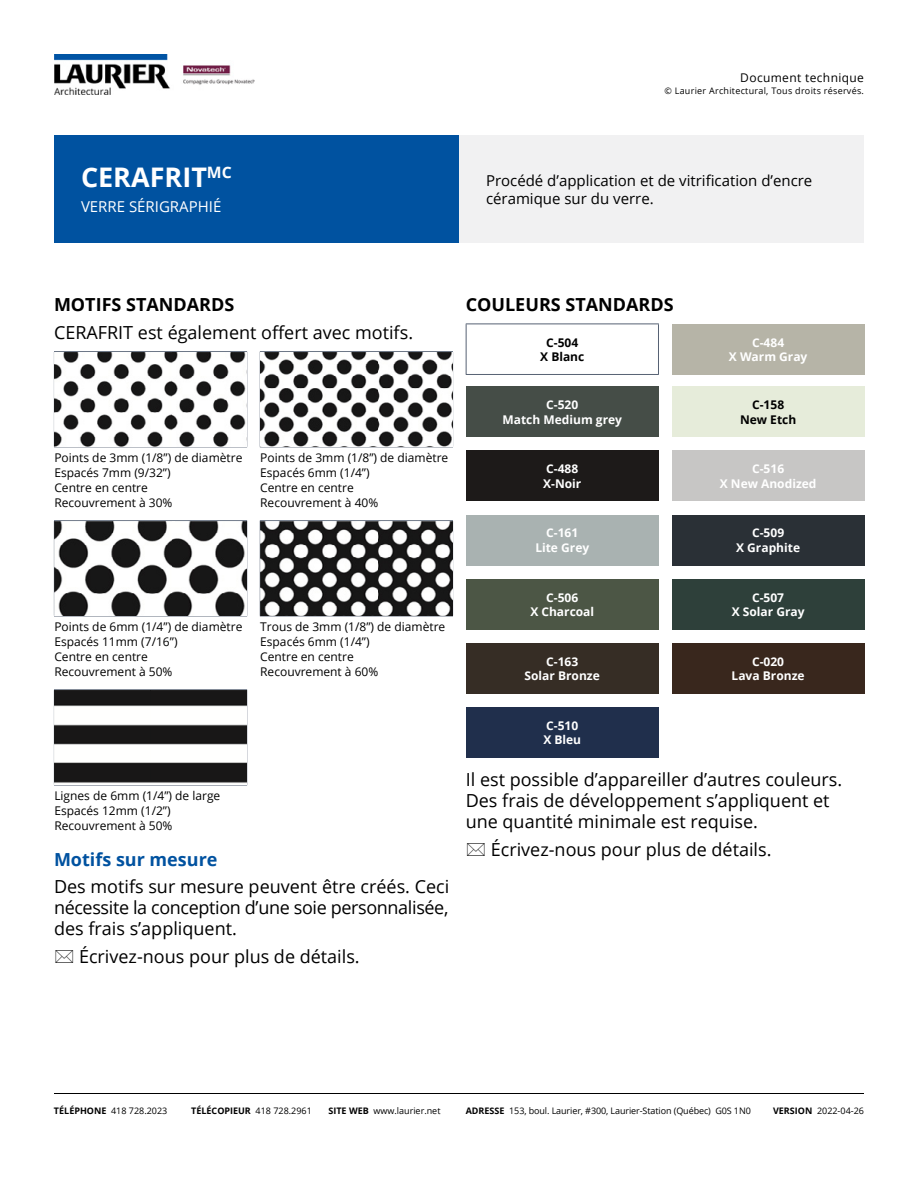
<style>
.page{position:relative;width:918px;height:1188px;background:#fff}
.page>*{position:absolute;margin:0;border:0;box-sizing:border-box;transform-origin:0 0}
.t1{font:700 27px "Open Sans";color:#fff}
.t2{font:18px/21px "Open Sans";color:#000;text-align:justify}
.t3{font:700 18px "Open Sans";color:#000}
.t4{font:700 18px "Open Sans";color:#0052a0}
.t5{font:15px/18px "Open Sans";color:#000}
.t6{font:15px "Open Sans";color:#fff}
.t7{font:12px/15px "Open Sans";color:#000}
.t8{font:700 12px/14.4px "Open Sans";color:#fff;text-align:center}
.t9{font:700 12px/14.4px "Open Sans";color:#000;text-align:center}
.t10{font:12px "Open Sans";letter-spacing:.03em;color:#000}
.t11{font:9px "Open Sans";color:#000}
.t12{font:9px "Open Sans";letter-spacing:.03em;color:#000}
.t13{font:700 9px "Open Sans";color:#000}
.s1{font-weight:700}
.s2{font-weight:400}
</style>
<div class="page">
<img style="left:54px;top:54px;width:200px;height:40px">
<hr style="left:54px;top:1093px;width:810px;height:1px;background:#000">
<div style="left:54px;top:135px;width:412px;height:108px;background:#0052a0"></div>
<div style="left:459px;top:135px;width:405px;height:108px;background:#f1f1f2"></div>
<hr style="left:54px;top:351px;width:193px;height:1px;background:#576274">
<hr style="left:260px;top:351px;width:193px;height:1px;background:#576274">
<hr style="left:54px;top:447px;width:193px;height:1px;background:#576274">
<hr style="left:260px;top:447px;width:193px;height:1px;background:#576274">
<hr style="left:54px;top:520px;width:193px;height:1px;background:#576274">
<hr style="left:260px;top:520px;width:193px;height:1px;background:#576274">
<hr style="left:54px;top:616px;width:193px;height:1px;background:#576274">
<hr style="left:260px;top:616px;width:193px;height:1px;background:#576274">
<hr style="left:54px;top:689px;width:193px;height:1px;background:#576274">
<hr style="left:54px;top:785px;width:193px;height:1px;background:#576274">
<img style="left:54px;top:352px;width:118px;height:95px">
<img style="left:172px;top:352px;width:75px;height:95px">
<img style="left:260px;top:352px;width:118px;height:95px">
<img style="left:378px;top:352px;width:75px;height:95px">
<img style="left:54px;top:521px;width:118px;height:95px">
<img style="left:172px;top:521px;width:75px;height:95px">
<img style="left:260px;top:521px;width:118px;height:95px">
<img style="left:378px;top:521px;width:75px;height:95px">
<img style="left:54px;top:690px;width:193px;height:94px">
<div style="left:672px;top:324px;width:192px;height:50px;background:#b6b4a7"></div>
<div style="left:466px;top:387px;width:192px;height:50px;background:#454d47"></div>
<div style="left:672px;top:387px;width:192px;height:50px;background:#e6ecda"></div>
<div style="left:466px;top:451px;width:192px;height:50px;background:#1d1a19"></div>
<div style="left:672px;top:451px;width:192px;height:50px;background:#c7c6c5"></div>
<div style="left:466px;top:515px;width:192px;height:50px;background:#a9b2b1"></div>
<div style="left:672px;top:515px;width:192px;height:50px;background:#2a3036"></div>
<div style="left:466px;top:579px;width:192px;height:50px;background:#4c5645"></div>
<div style="left:672px;top:579px;width:192px;height:50px;background:#2e403a"></div>
<div style="left:466px;top:643px;width:192px;height:51px;background:#362d25"></div>
<div style="left:672px;top:643px;width:192px;height:51px;background:#39271d"></div>
<div style="left:466px;top:707px;width:192px;height:51px;background:#202f4c"></div>
<hr style="left:466px;top:324px;width:193px;height:1px;background:#576274">
<hr style="left:466px;top:324px;width:1px;height:50px;background:#576274">
<hr style="left:658px;top:324px;width:1px;height:50px;background:#576274">
<hr style="left:466px;top:374px;width:193px;height:1px;background:#576274">
<h1 class="t1" style="left:81px;top:158px;width:152px">CERAFRIT<sup>MC</sup></h1>
<p class="t6" style="left:81px;top:196px;width:142px">VERRE SÉRIGRAPHIÉ</p>
<p class="t10" style="left:740px;top:70px;width:125px">Document technique</p>
<p class="t12" style="left:664px;top:85px;width:201px">© Laurier Architectural, Tous droits réservés.</p>
<p class="t5" style="left:486px;top:171px;width:328px">Procédé d’application et de vitrification d’encre céramique sur du verre.</p>
<h2 class="t3" style="left:54px;top:292px;width:182px">MOTIFS STANDARDS</h2>
<h2 class="t2" style="left:54px;top:321px;width:361px">CERAFRIT est également offert avec motifs.</h2>
<p class="t7" style="left:54px;top:450px;width:190px">Points de 3mm (1/8”) de diamètre<br>Espacés 7mm (9/32”)<br>Centre en centre<br>Recouvrement à 30%</p>
<p class="t7" style="left:260px;top:450px;width:190px">Points de 3mm (1/8”) de diamètre<br>Espacés 6mm (1/4”)<br>Centre en centre<br>Recouvrement à 40%</p>
<p class="t7" style="left:54px;top:619px;width:190px">Points de 6mm (1/4”) de diamètre<br>Espacés 11mm (7/16”)<br>Centre en centre<br>Recouvrement à 50%</p>
<p class="t7" style="left:260px;top:619px;width:187px">Trous de 3mm (1/8”) de diamètre<br>Espacés 6mm (1/4”)<br>Centre en centre<br>Recouvrement à 60%</p>
<p class="t7" style="left:54px;top:788px;width:167px">Lignes de 6mm (1/4”) de large<br>Espacés 12mm (1/2”)<br>Recouvrement à 50%</p>
<h2 class="t4" style="left:54px;top:846px;width:165px">Motifs sur mesure</h2>
<h2 class="t2" style="left:54px;top:876px;width:397px">Des motifs sur mesure peuvent être créés. Ceci nécessite la conception d’une soie personnalisée, des frais s’appliquent.</h2>
<h2 class="t2" style="left:79px;top:946px;width:282px">Écrivez-nous pour plus de détails.</h2>
<h2 class="t3" style="left:466px;top:292px;width:209px">COULEURS STANDARDS</h2>
<p class="t9" style="left:540px;top:335px;width:46px">C-504<br>X Blanc</p>
<p class="t8" style="left:729px;top:335px;width:80px">C-484<br>X Warm Gray</p>
<p class="t8" style="left:503px;top:397px;width:121px">C-520<br>Match Medium grey</p>
<p class="t9" style="left:740px;top:397px;width:58px">C-158<br>New Etch</p>
<p class="t8" style="left:543px;top:462px;width:40px;text-align:left">C-488<br>X-Noir</p>
<p class="t8" style="left:720px;top:462px;width:98px">C-516<br>X New Anodized</p>
<p class="t8" style="left:535px;top:526px;width:55px">C-161<br>Lite Grey</p>
<p class="t8" style="left:736px;top:526px;width:65px">C-509<br>X Graphite</p>
<p class="t8" style="left:530px;top:590px;width:65px">C-506<br>X Charcoal</p>
<p class="t8" style="left:732px;top:590px;width:74px">C-507<br>X Solar Gray</p>
<p class="t8" style="left:525px;top:654px;width:77px">C-163<br>Solar Bronze</p>
<p class="t8" style="left:732px;top:654px;width:74px">C-020<br>Lava Bronze</p>
<p class="t8" style="left:543px;top:718px;width:39px;text-align:left">C-510<br>X Bleu</p>
<h2 class="t2" style="left:466px;top:769px;width:378px;text-align:left">Il est possible d’appareiller d’autres couleurs.<br>Des frais de développement s’appliquent et une quantité minimale est requise.</h2>
<h2 class="t2" style="left:491px;top:838px;width:282px">Écrivez-nous pour plus de détails.</h2>
<p class="t11" style="left:54px;top:1104px;width:115px"><span class="s1">TÉLÉPHONE</span> 418 728.2023</p>
<p class="t13" style="left:191px;top:1104px;width:122px">TÉLÉCOPIEUR <span class="s2">418 728.2961</span></p>
<p class="t11" style="left:328px;top:1104px;width:114px"><span class="s1">SITE WEB</span> www.laurier.net</p>
<p class="t11" style="left:466px;top:1104px;width:287px"><span class="s1">ADRESSE</span> 153, boul. Laurier, #300, Laurier-Station (Québec) G0S 1N0</p>
<p class="t11" style="left:773px;top:1104px;width:92px"><span class="s1">VERSION</span> 2022-04-26</p>
</div>
